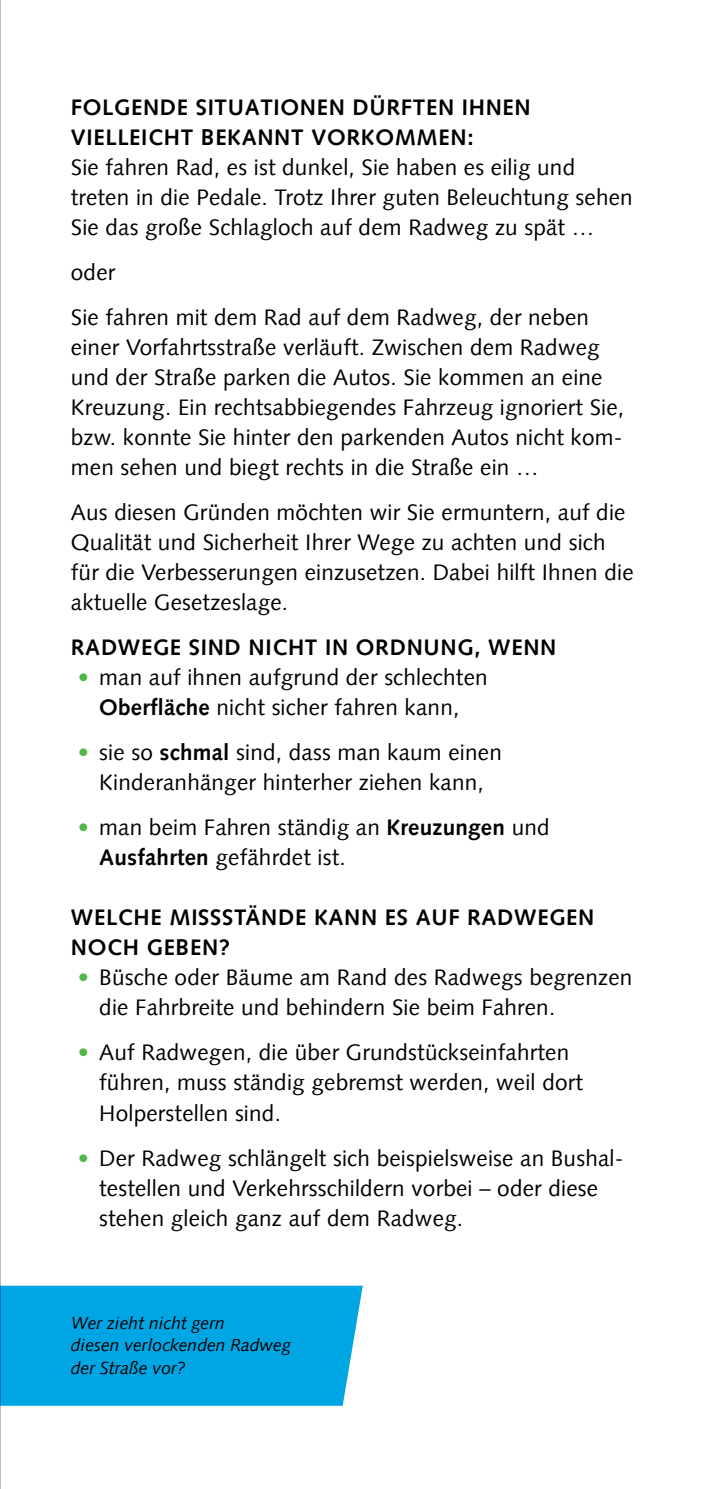
<style>
.page{position:relative;width:709px;height:1489px;background:#fff}
.page>*{position:absolute;margin:0;border:0;box-sizing:border-box;transform-origin:0 0}
.t1{font:22.5px/30px "Syntax Com";letter-spacing:.01em;color:#000}
.t2{font:700 22.5px/30px "Syntax Com";letter-spacing:.03em;color:#000}
.t3{font:italic 17.5px/22.5px "Syntax Com";color:#000}
.s1{color:#50b848}
.s2{font-weight:700}
</style>
<div class="page">
<hr style="left:0;top:0;width:1px;height:1488px;background:#939598">
<div style="left:0;top:1285px;width:363px;height:120px;background:#00a5e4"></div>
<p class="t2" style="left:71px;top:92px;width:461px">FOLGENDE SITUATIONEN DÜRFTEN IHNEN<br>VIELLEICHT BEKANNT VORKOMMEN:</p>
<p class="t1" style="left:71px;top:152px;width:563px">Sie fahren Rad, es ist dunkel, Sie haben es eilig und treten in die Pedale. Trotz Ihrer guten Beleuchtung sehen<br>Sie das große Schlagloch auf dem Radweg zu spät …</p>
<p class="t1" style="left:71px;top:250px;width:520px;line-height:45px">oder<br>Sie fahren mit dem Rad auf dem Radweg, der neben</p>
<p class="t1" style="left:71px;top:332px;width:555px">einer Vorfahrtsstraße verläuft. Zwischen dem Radweg und der Straße parken die Autos. Sie kommen an eine Kreuzung. Ein rechtsabbiegendes Fahrzeug ignoriert Sie, bzw. konnte Sie hinter den parkenden Autos nicht kom&shy;men sehen und biegt rechts in die Straße ein …</p>
<p class="t1" style="left:71px;top:497px;width:564px">Aus diesen Gründen möchten wir Sie ermuntern, auf die Qualität und Sicherheit Ihrer Wege zu achten und sich für die Verbesserungen einzusetzen. Dabei hilft Ihnen die aktuelle Gesetzeslage.</p>
<p class="t2" style="left:71px;top:632px;width:487px">RADWEGE SIND NICHT IN ORDNUNG, WENN</p>
<p class="t1" style="left:78px;top:662px;width:411px;text-align:center"><span class="s1">•</span> man auf ihnen aufgrund der schlechten<br><span class="s2">OBERFLÄCHE</span> nicht sicher fahren kann,</p>
<p class="t1" style="left:78px;top:737px;width:425px;text-align:center"><span class="s1">•</span> sie so <span class="s2">SCHMAL</span> sind, dass man kaum einen<br>Kinderanhänger hinterher ziehen kann,</p>
<p class="t1" style="left:99px;top:812px;width:452px;text-indent:-21px"><span class="s1">•</span> man beim Fahren ständig an <span class="s2">KREUZUNGEN</span> und<br><span class="s2">AUSFAHRTEN</span> gefährdet ist.</p>
<p class="t2" style="left:71px;top:902px;width:525px">WELCHE MISSSTÄNDE KANN ES AUF RADWEGEN<br>NOCH GEBEN?</p>
<p class="t1" style="left:99px;top:962px;width:534px;text-indent:-21px"><span class="s1">•</span> Büsche oder Bäume am Rand des Radwegs begrenzen die Fahrbreite und behindern Sie beim Fahren.</p>
<p class="t1" style="left:99px;top:1037px;width:485px;text-indent:-21px"><span class="s1">•</span> Auf Radwegen, die über Grundstückseinfahrten führen, muss ständig gebremst werden, weil dort<br>Holperstellen sind.</p>
<p class="t1" style="left:99px;top:1142px;width:526px;text-indent:-21px"><span class="s1">•</span> Der Radweg schlängelt sich beispielsweise an Bushal&shy;testellen und Verkehrsschildern vorbei – oder diese stehen gleich ganz auf dem Radweg.</p>
<p class="t3" style="left:71px;top:1311px;width:221px">Wer zieht nicht gern<br>diesen verlockenden Radweg der Straße vor?</p>
</div>
